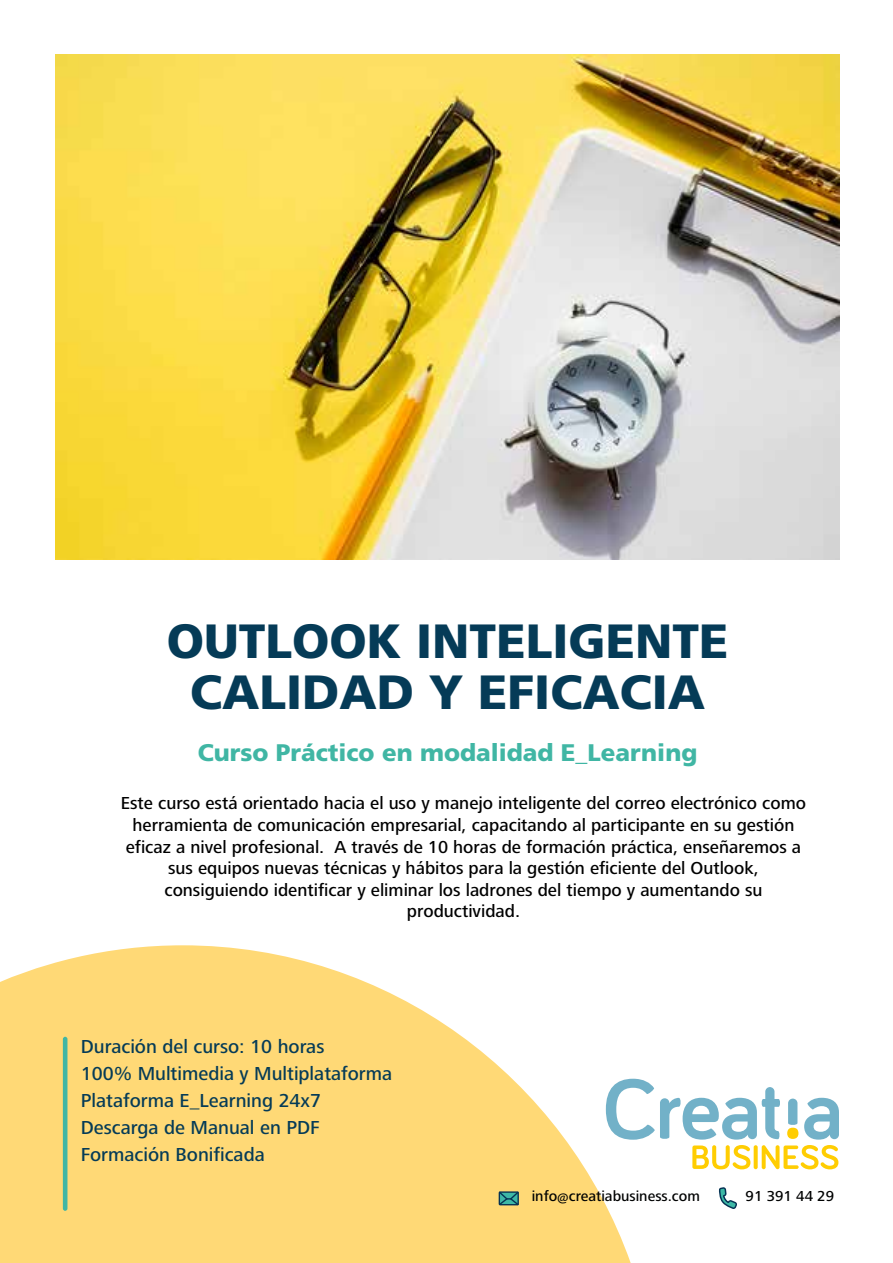
<style>
.page{position:relative;width:893px;height:1263px;background:#fff}
.page>*{position:absolute;margin:0;border:0;box-sizing:border-box;transform-origin:0 0}
.t1{font:800 48px/51px "Articulate";color:#053b57;text-align:center}
.t2{font:800 24px "Articulate";color:#40b6a4}
.t3{font:500 19.5px/27px "Frutiger Next LT";color:#053b57}
.t4{font:500 18px/21.6px "Frutiger Next LT";color:#000;text-align:center}
.t5{font:500 15px "Frutiger Next LT";color:#010202}
</style>
<div class="page">
<svg style="left:0;top:945px;width:631px;height:318px;fill:#ffd976"></svg>
<hr style="left:63px;top:1037px;width:4px;height:174px;background:#41b6a4;border-radius:2px">
<svg style="left:606px;top:1079px;width:233px;height:90px"></svg>
<svg style="left:499px;top:1191px;width:20px;height:14px"></svg>
<svg style="left:719px;top:1187px;width:18px;height:22px"></svg>
<img style="left:55px;top:54px;width:785px;height:506px">
<h1 class="t1" style="left:167px;top:615px;width:563px">OUTLOOK INTELIGENTE<br>CALIDAD Y EFICACIA</h1>
<h2 class="t2" style="left:198px;top:738px;width:501px">Curso Práctico en modalidad E_Learning</h2>
<p class="t4" style="left:121px;top:793px;width:687px">Este curso está orientado hacia el uso y manejo inteligente del correo electrónico como herramienta de comunicación empresarial, capacitando al participante en su gestión eficaz a nivel profesional. A través de 10 horas de formación práctica, enseñaremos a sus equipos nuevas técnicas y hábitos para la gestión eficiente del Outlook, consiguiendo identificar y eliminar los ladrones del tiempo y aumentando su productividad.</p>
<p class="t3" style="left:81px;top:1033px;width:313px">Duración del curso: 10 horas<br>100% Multimedia y Multiplataforma<br>Plataforma E_Learning 24x7<br>Descarga de Manual en PDF<br>Formación Bonificada</p>
<p class="t5" style="left:532px;top:1188px;width:170px">info@creatiabusiness.com</p>
<p class="t5" style="left:746px;top:1188px;width:90px">91 391 44 29</p>
</div>
